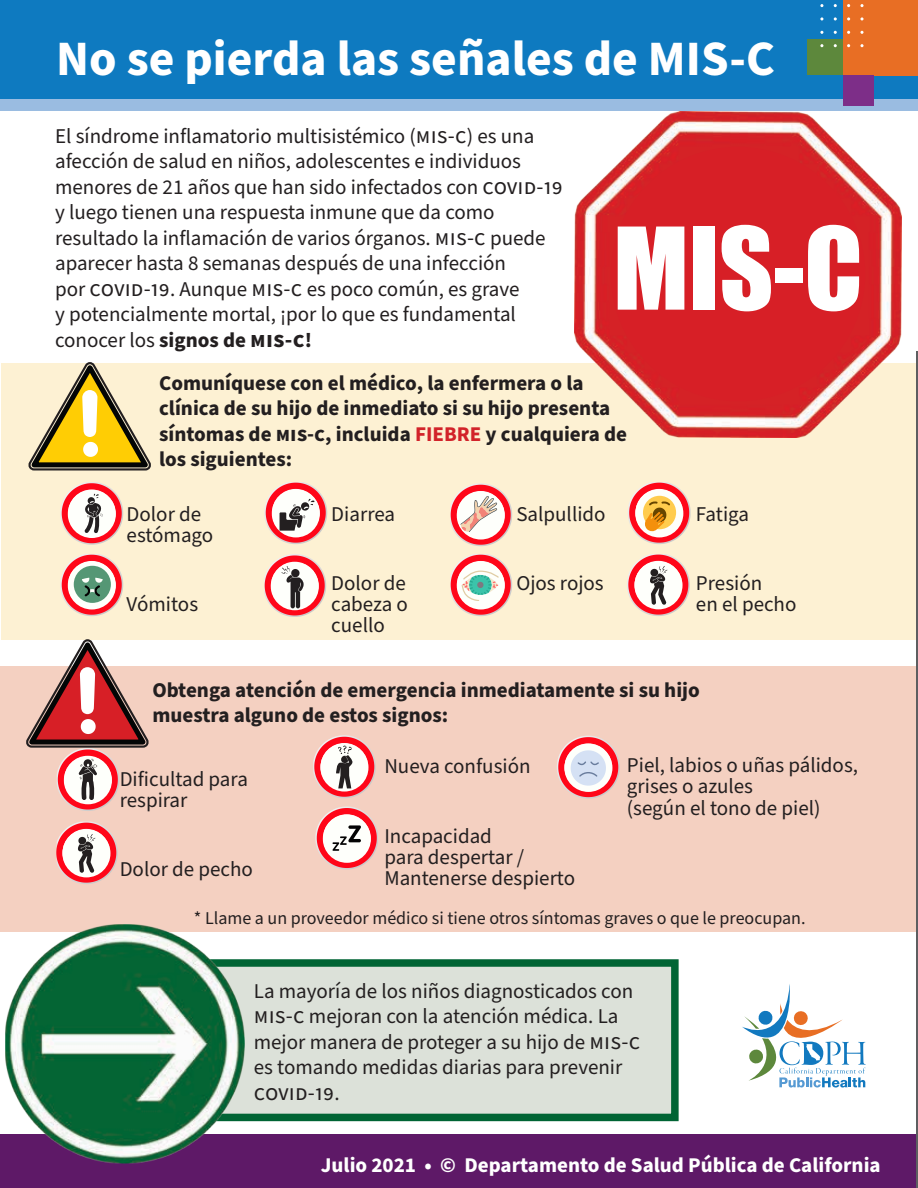
<style>
.page{position:relative;width:918px;height:1188px;background:#fff}
.page>*{position:absolute;margin:0;border:0;box-sizing:border-box;transform-origin:0 0}
.t1{font:105.15px "Impact";color:#fff}
.t2{font:700 49.5px "Source Sans Pro";color:#fff}
.t3{font:22.65px "Source Sans Pro";color:#231f20}
.t4{font:21px/25.5px "Source Sans Pro";color:#231f20}
.t5{font:700 21px/25.5px "Source Sans Pro";color:#231f20}
.t6{font:700 21px "Source Sans Pro";color:#fff}
.t7{font:18px "Source Sans Pro";color:#231f20}
.s1{font-size:22.65px}
.s2{font-weight:700}
.s3{font-weight:700;font-size:22.65px}
.s4{color:#d2232a}
.s5{font-size:21px}
</style>
<div class="page">
<div style="left:157px;top:959px;width:522px;height:162px;background:#dce1d9;border:8px solid #006434"></div>
<div style="left:0;top:33px;width:918px;height:78px;background:#9abce1"></div>
<div style="left:0;top:0;width:918px;height:98px;background:#0e7ac0"></div>
<svg style="left:742px;top:984px;width:124px;height:104px"></svg>
<div style="left:0;top:1134px;width:918px;height:54px;background:#5e1967"></div>
<div style="left:843px;top:0;width:75px;height:75px;background:#e86e24"></div>
<div style="left:807px;top:40px;width:36px;height:35px;background:#5d883c"></div>
<div style="left:843px;top:75px;width:31px;height:31px;background:#7d2e88"></div>
<div style="left:1px;top:363px;width:917px;height:276px;background:#fdf1d3"></div>
<svg style="left:28px;top:362px;width:123px;height:108px"></svg>
<div style="left:0;top:666px;width:918px;height:266px;background:#f4d0c1"></div>
<img style="left:575px;top:111px;width:326px;height:326px">
<div style="left:611px;top:147px;width:254px;height:254px;background:#d71f26;border-radius:50%"></div>
<img style="left:5px;top:924px;width:240px;height:240px">
<hr style="left:917px;top:351px;width:1px;height:837px;background:#5d5e60">
<svg style="left:60px;top:482px;width:63px;height:63px"></svg>
<svg style="left:60px;top:554px;width:63px;height:62px"></svg>
<svg style="left:264px;top:482px;width:63px;height:62px"></svg>
<svg style="left:264px;top:554px;width:62px;height:63px"></svg>
<svg style="left:450px;top:483px;width:62px;height:63px"></svg>
<svg style="left:450px;top:554px;width:62px;height:62px"></svg>
<svg style="left:628px;top:482px;width:63px;height:62px"></svg>
<svg style="left:26px;top:639px;width:123px;height:172px"></svg>
<svg style="left:57px;top:822px;width:61px;height:62px"></svg>
<svg style="left:313px;top:735px;width:63px;height:63px"></svg>
<svg style="left:315px;top:807px;width:63px;height:63px"></svg>
<svg style="left:557px;top:736px;width:63px;height:63px"></svg>
<svg style="left:860px;top:44px;width:4px;height:3px"></svg>
<svg style="left:860px;top:31px;width:4px;height:3px"></svg>
<svg style="left:834px;top:17px;width:3px;height:4px"></svg>
<svg style="left:847px;top:17px;width:3px;height:4px"></svg>
<svg style="left:860px;top:17px;width:4px;height:4px"></svg>
<svg style="left:860px;top:4px;width:4px;height:3px"></svg>
<svg style="left:627px;top:554px;width:63px;height:62px"></svg>
<h2 class="t2" style="left:56px;top:25px;width:720px">No se pierda las señales de MIS-C</h2>
<p class="t4" style="left:55px;top:124px;width:509px">El síndrome inflamatorio multisistémico (<span class="s1">mis-c</span>) es una afección de salud en niños, adolescentes e individuos menores de 21 años que han sido infectados con <span class="s1">covid-19 </span>y luego tienen una respuesta inmune que da como resultado la inflamación de varios órganos. <span class="s1">mis-c</span> puede aparecer hasta 8 semanas después de una infección<br>por <span class="s1">covid-19</span>. Aunque <span class="s1">mis-c</span> es poco común, es grave<br>y potencialmente mortal, ¡por lo que es fundamental conocer los <span class="s2">signos de</span> <span class="s3">mis-c</span><span class="s2">!</span></p>
<p class="t5" style="left:159px;top:370px;width:469px">Comuníquese con el médico, la enfermera o la clínica de su hijo de inmediato si su hijo presenta síntomas de mis-c, incluida <span class="s4">FIEBRE</span> y cualquiera de los siguientes:</p>
<p class="t4" style="left:127px;top:504px;width:88px;line-height:21px;text-indent:-34px">• Dolor de estómago</p>
<h1 class="t1" style="left:613px;top:187px;width:251px">MIS-C</h1>
<p class="t4" style="left:483px;top:502px;width:124px">• Salpullido</p>
<p class="t4" style="left:298px;top:502px;width:99px">• Diarrea</p>
<p class="t4" style="left:662px;top:502px;width:88px">• Fatiga</p>
<p class="t4" style="left:93px;top:592px;width:107px">• Vómitos</p>
<p class="t4" style="left:331px;top:574px;width:78px;line-height:21px;text-align:justify;text-indent:-34px">• Dolor de cabeza o cuello</p>
<p class="t4" style="left:483px;top:571px;width:123px">• Ojos rojos</p>
<p class="t4" style="left:696px;top:574px;width:102px;line-height:21px;text-indent:-34px">• Presión<br>en el pecho</p>
<p class="t5" style="left:152px;top:677px;width:549px">Obtenga atención de emergencia inmediatamente si su hijo muestra alguno de estos signos:</p>
<p class="t4" style="left:120px;top:769px;width:130px;line-height:21px;text-indent:-34px">• Dificultad para respirar</p>
<p class="t4" style="left:86px;top:857px;width:169px">• Dolor de pecho</p>
<p class="t4" style="left:351px;top:754px;width:181px">• Nueva confusión</p>
<p class="t4" style="left:384px;top:826px;width:192px;line-height:21px;text-indent:-34px">• Incapacidad<br>para despertar /<br>Mantenerse despierto</p>
<p class="t4" style="left:627px;top:755px;width:233px;line-height:21.8px;text-indent:-34px">• Piel, labios o uñas pálidos, grises o azules<br>(según el tono de piel)</p>
<p class="t7" style="left:194px;top:906px;width:613px">* Llame a un proveedor médico si tiene otros síntomas graves o que le preocupan.</p>
<p class="t4" style="left:254px;top:979px;width:388px">La mayoría de los niños diagnosticados con <span class="s1">mis-c</span> mejoran con la atención médica. La mejor manera de proteger a su hijo de <span class="s1">mis-c </span>es tomando medidas diarias para prevenir</p>
<p class="t3" style="left:254px;top:1077px;width:87px">covid-19<span class="s5">.</span></p>
<p class="t6" style="left:321px;top:1150px;width:561px">Julio 2021 • © Departamento de Salud Pública de California</p>
</div>
